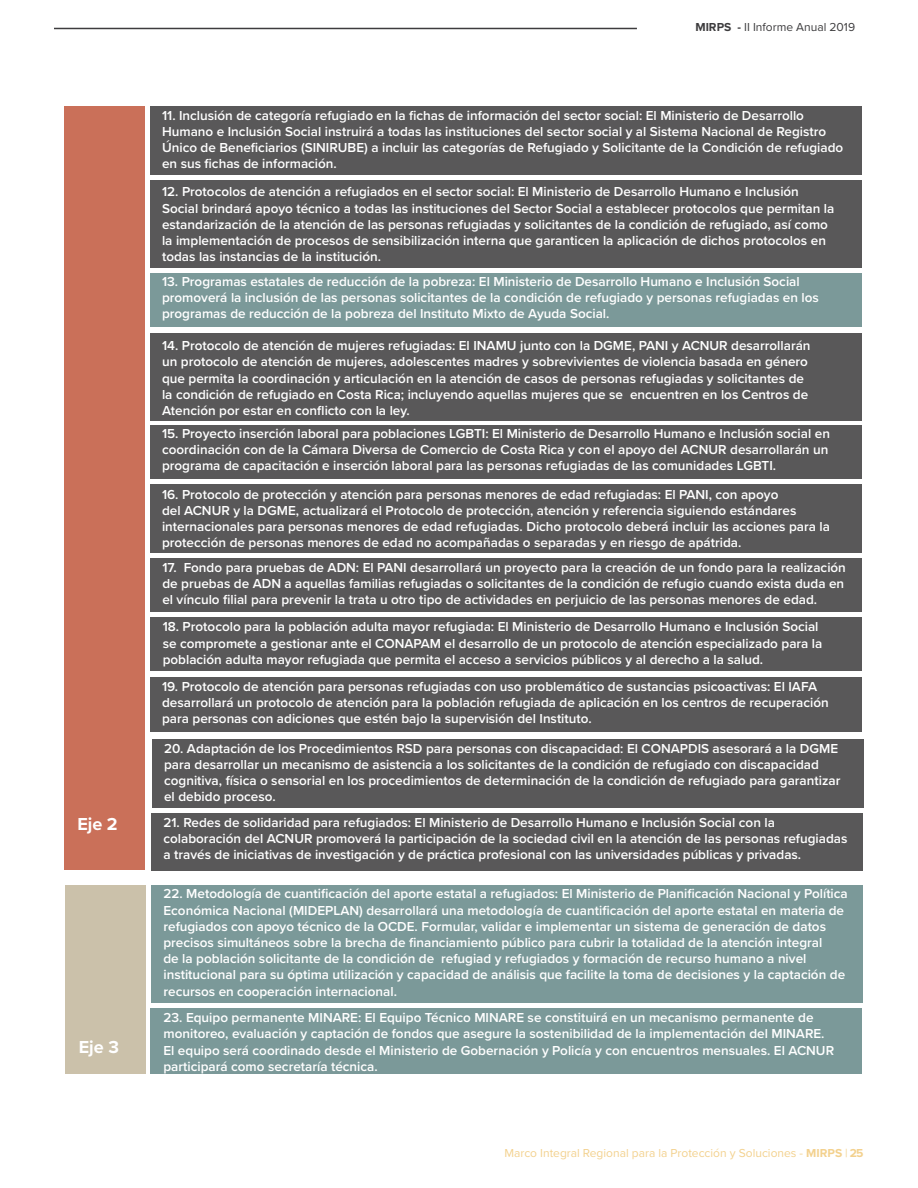
<style>
.page{position:relative;width:918px;height:1188px;background:#fff}
.page>*{position:absolute;margin:0;border:0;box-sizing:border-box;transform-origin:0 0}
.t1{font:700 18px "Proxima Nova";color:#fff}
.t2{font:600 13.5px/16.2px "Proxima Nova";color:#fff}
.t3{font:12px "Proxima Nova";color:#f3d18e}
.t4{font:12px "Proxima Nova";color:#3d3c3e}
.s1{font-weight:700}
</style>
<div class="page">
<hr style="left:54px;top:28px;width:583px;height:1px;background:#3d3c3e">
<div style="left:151px;top:885px;width:712px;height:118px;background:#7b9999"></div>
<div style="left:150px;top:1009px;width:712px;height:65px;background:#7b9999"></div>
<div style="left:65px;top:885px;width:81px;height:189px;background:#cbc1aa"></div>
<div style="left:150px;top:106px;width:711px;height:69px;background:#595859"></div>
<div style="left:150px;top:333px;width:711px;height:88px;background:#595859"></div>
<div style="left:150px;top:180px;width:711px;height:87px;background:#595859"></div>
<div style="left:150px;top:426px;width:711px;height:53px;background:#595859"></div>
<div style="left:150px;top:274px;width:711px;height:53px;background:#7b9999"></div>
<div style="left:150px;top:485px;width:711px;height:68px;background:#595859"></div>
<div style="left:150px;top:558px;width:712px;height:54px;background:#595859"></div>
<div style="left:150px;top:618px;width:712px;height:53px;background:#595859"></div>
<div style="left:152px;top:739px;width:711px;height:68px;background:#595859"></div>
<div style="left:150px;top:677px;width:711px;height:55px;background:#595859"></div>
<div style="left:151px;top:813px;width:712px;height:57px;background:#595859"></div>
<div style="left:64px;top:106px;width:81px;height:764px;background:#ca7059"></div>
<h1 class="t1" style="left:77px;top:810px;width:42px">Eje 2</h1>
<h1 class="t1" style="left:79px;top:1034px;width:42px">Eje 3</h1>
<p class="t4" style="left:695px;top:18px;width:161px"><span class="s1">MIRPS -</span> II Informe Anual 2019</p>
<p class="t2" style="left:162px;top:107px;width:683px">11. Inclusión de categoría refugiado en la fichas de información del sector social: El Ministerio de Desarrollo Humano e Inclusión Social instruirá a todas las instituciones del sector social y al Sistema Nacional de Registro Único de Beneficiarios (SINIRUBE) a incluir las categorías de Refugiado y Solicitante de la Condición de refugiado en sus fichas de información.</p>
<p class="t2" style="left:162px;top:183px;width:674px">12. Protocolos de atención a refugiados en el sector social: El Ministerio de Desarrollo Humano e Inclusión Social brindará apoyo técnico a todas las instituciones del Sector Social a establecer protocolos que permitan la estandarización de la atención de las personas refugiadas y solicitantes de la condición de refugiado, así como la implementación de procesos de sensibilización interna que garanticen la aplicación de dichos protocolos en todas las instancias de la institución.</p>
<p class="t2" style="left:162px;top:273px;width:658px">13. Programas estatales de reducción de la pobreza: El Ministerio de Desarrollo Humano e Inclusión Social promoverá la inclusión de las personas solicitantes de la condición de refugiado y personas refugiadas en los programas de reducción de la pobreza del Instituto Mixto de Ayuda Social.</p>
<p class="t2" style="left:162px;top:337px;width:650px">14. Protocolo de atención de mujeres refugiadas: El INAMU junto con la DGME, PANI y ACNUR desarrollarán un protocolo de atención de mujeres, adolescentes madres y sobrevivientes de violencia basada en género que permita la coordinación y articulación en la atención de casos de personas refugiadas y solicitantes de la condición de refugiado en Costa Rica; incluyendo aquellas mujeres que se encuentren en los Centros de Atención por estar en conflicto con la ley.</p>
<p class="t2" style="left:162px;top:425px;width:669px">15. Proyecto inserción laboral para poblaciones LGBTI: El Ministerio de Desarrollo Humano e Inclusión social en coordinación con de la Cámara Diversa de Comercio de Costa Rica y con el apoyo del ACNUR desarrollarán un programa de capacitación e inserción laboral para las personas refugiadas de las comunidades LGBTI.</p>
<p class="t2" style="left:162px;top:486px;width:669px">16. Protocolo de protección y atención para personas menores de edad refugiadas: El PANI, con apoyo<br>del ACNUR y la DGME, actualizará el Protocolo de protección, atención y referencia siguiendo estándares internacionales para personas menores de edad refugiadas. Dicho protocolo deberá incluir las acciones para la protección de personas menores de edad no acompañadas o separadas y en riesgo de apátrida.</p>
<p class="t2" style="left:162px;top:559px;width:685px">17. Fondo para pruebas de ADN: El PANI desarrollará un proyecto para la creación de un fondo para la realización de pruebas de ADN a aquellas familias refugiadas o solicitantes de la condición de refugio cuando exista duda en el vínculo filial para prevenir la trata u otro tipo de actividades en perjuicio de las personas menores de edad.</p>
<p class="t2" style="left:163px;top:618px;width:661px">18. Protocolo para la población adulta mayor refugiada: El Ministerio de Desarrollo Humano e Inclusión Social se compromete a gestionar ante el CONAPAM el desarrollo de un protocolo de atención especializado para la población adulta mayor refugiada que permita el acceso a servicios públicos y al derecho a la salud.</p>
<p class="t2" style="left:162px;top:678px;width:668px">19. Protocolo de atención para personas refugiadas con uso problemático de sustancias psicoactivas: El IAFA desarrollará un protocolo de atención para la población refugiada de aplicación en los centros de recuperación para personas con adiciones que estén bajo la supervisión del Instituto.</p>
<p class="t2" style="left:164px;top:740px;width:678px">20. Adaptación de los Procedimientos RSD para personas con discapacidad: El CONAPDIS asesorará a la DGME para desarrollar un mecanismo de asistencia a los solicitantes de la condición de refugiado con discapacidad cognitiva, física o sensorial en los procedimientos de determinación de la condición de refugiado para garantizar el debido proceso.</p>
<p class="t2" style="left:163px;top:814px;width:686px">21. Redes de solidaridad para refugiados: El Ministerio de Desarrollo Humano e Inclusión Social con la colaboración del ACNUR promoverá la participación de la sociedad civil en la atención de las personas refugiadas a través de iniciativas de investigación y de práctica profesional con las universidades públicas y privadas.</p>
<p class="t2" style="left:163px;top:885px;width:686px">22. Metodología de cuantificación del aporte estatal a refugiados: El Ministerio de Planificación Nacional y Política Económica Nacional (MIDEPLAN) desarrollará una metodología de cuantificación del aporte estatal en materia de refugiados con apoyo técnico de la OCDE. Formular, validar e implementar un sistema de generación de datos precisos simultáneos sobre la brecha de financiamiento público para cubrir la totalidad de la atención integral<br>de la población solicitante de la condición de refugiad y refugiados y formación de recurso humano a nivel institucional para su óptima utilización y capacidad de análisis que facilite la toma de decisiones y la captación de recursos en cooperación internacional.</p>
<p class="t2" style="left:163px;top:1009px;width:672px">23. Equipo permanente MINARE: El Equipo Técnico MINARE se constituirá en un mecanismo permanente de monitoreo, evaluación y captación de fondos que asegure la sostenibilidad de la implementación del MINARE.<br>El equipo será coordinado desde el Ministerio de Gobernación y Policía y con encuentros mensuales. El ACNUR participará como secretaría técnica.</p>
<p class="t3" style="left:504px;top:1144px;width:361px">Marco Integral Regional para la Protección y Soluciones - <span class="s1">MIRPS</span> | <span class="s1">25</span></p>
</div>
